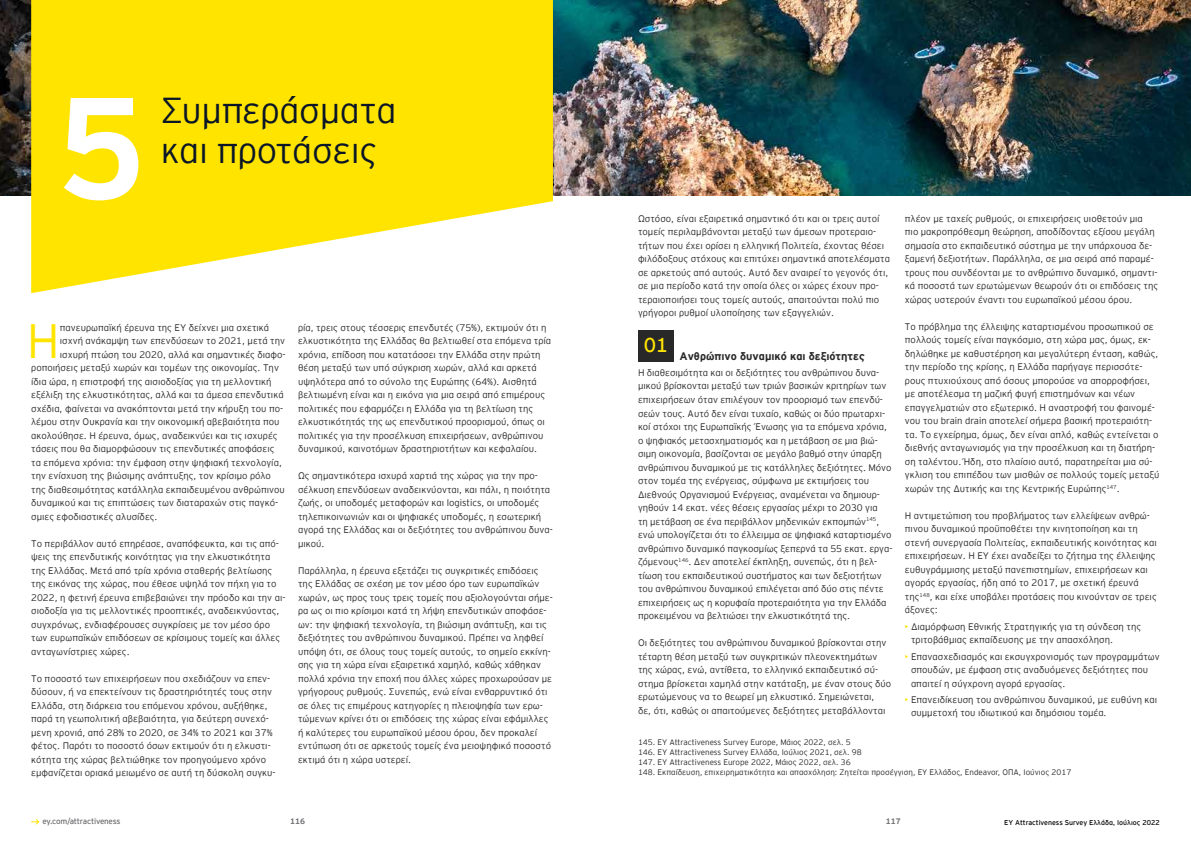
<style>
.page{position:relative;width:1191px;height:842px;background:#fff}
.page>*{position:absolute;margin:0;border:0;box-sizing:border-box;transform-origin:0 0}
.t1{font:700 144px "EY Interstate";color:#fff}
.t2{font:300 48.1px "EY Interstate";color:#ffe400}
.t3{font:300 36px "EY Interstate";letter-spacing:-.01em;color:#0a1627}
.t4{font:20px "EY Interstate";color:#ffe400}
.t5{font:700 11px "EY Interstate";color:#292829}
.t6{font:300 9.5px/13.5px "EY Interstate";color:#292829}
.t7{font:300 8px/10px "EY Interstate";color:#292829}
.t8{font:8px "EY Interstate";letter-spacing:-.025em;color:#6d6e71}
.t9{font:700 8px "EY Interstate";color:#6d6e71}
.t10{font:7px "EY Interstate";color:#000}
.s1{color:#ffe400}
</style>
<div class="page">
<img style="left:0;top:0;width:1191px;height:196px">
<svg style="left:31px;top:0;width:522px;height:293px;fill:#ffe400"></svg>
<svg style="left:31px;top:819px;width:9px;height:6px"></svg>
<div style="left:638px;top:331px;width:36px;height:31px;background:#292829"></div>
<h1 class="t1" style="left:57px;top:44px;width:91px">5</h1>
<h3 class="t3" style="left:161px;top:85px;width:237px">Συμπεράσματα</h3>
<h3 class="t3" style="left:161px;top:125px;width:218px">και προτάσεις</h3>
<h2 class="t2" style="left:27px;top:306px;width:35px">Η</h2>
<p class="t6" style="left:60px;top:320px;width:211px">πανευρωπαϊκή έρευνα της ΕΥ δείχνει μια σχετικά</p>
<p class="t6" style="left:60px;top:333px;width:227px">ισχνή ανάκαμψη των επενδύσεων το 2021, μετά την</p>
<p class="t6" style="left:60px;top:347px;width:227px">ισχυρή πτώση του 2020, αλλά και σημαντικές διαφο-</p>
<p class="t6" style="left:31px;top:360px;width:249px">ροποιήσεις μεταξύ χωρών και τομέων της οικονομίας. Την</p>
<p class="t6" style="left:31px;top:374px;width:242px">ίδια ώρα, η επιστροφή της αισιοδοξίας για τη μελλοντική</p>
<p class="t6" style="left:31px;top:387px;width:254px">εξέλιξη της ελκυστικότητας, αλλά και τα άμεσα επενδυτικά</p>
<p class="t6" style="left:31px;top:401px;width:253px">σχέδια, φαίνεται να ανακόπτονται μετά την κήρυξη του πο-</p>
<p class="t6" style="left:31px;top:414px;width:250px">λέμου στην Ουκρανία και την οικονομική αβεβαιότητα που</p>
<p class="t6" style="left:31px;top:428px;width:248px">ακολούθησε. Η έρευνα, όμως, αναδεικνύει και τις ισχυρές</p>
<p class="t6" style="left:31px;top:441px;width:245px">τάσεις που θα διαμορφώσουν τις επενδυτικές αποφάσεις</p>
<p class="t6" style="left:31px;top:455px;width:252px">τα επόμενα χρόνια: την έμφαση στην ψηφιακή τεχνολογία,</p>
<p class="t6" style="left:31px;top:468px;width:241px">την ενίσχυση της βιώσιμης ανάπτυξης, τον κρίσιμο ρόλο</p>
<p class="t6" style="left:31px;top:482px;width:255px">της διαθεσιμότητας κατάλληλα εκπαιδευμένου ανθρώπινου</p>
<p class="t6" style="left:31px;top:495px;width:248px">δυναμικού και τις επιπτώσεις των διαταραχών στις παγκό-</p>
<p class="t6" style="left:31px;top:509px;width:128px">σμιες εφοδιαστικές αλυσίδες.</p>
<p class="t6" style="left:31px;top:536px;width:256px">Το περιβάλλον αυτό επηρέασε, αναπόφευκτα, και τις από&shy;ψεις της επενδυτικής κοινότητας για την ελκυστικότητα της Ελλάδας. Μετά από τρία χρόνια σταθερής βελτίωσης της εικόνας της χώρας, που έθεσε υψηλά τον πήχη για το 2022, η φετινή έρευνα επιβεβαιώνει την πρόοδο και την αι&shy;σιοδοξία για τις μελλοντικές προοπτικές, αναδεικνύοντας, συγχρόνως, ενδιαφέρουσες συγκρίσεις με τον μέσο όρο των ευρωπαϊκών επιδόσεων σε κρίσιμους τομείς και άλλες ανταγωνίστριες χώρες.</p>
<p class="t6" style="left:31px;top:671px;width:246px">Το ποσοστό των επιχειρήσεων που σχεδιάζουν να επεν&shy;δύσουν, ή να επεκτείνουν τις δραστηριότητές τους στην Ελλάδα, στη διάρκεια του επόμενου χρόνου, αυξήθηκε, παρά τη γεωπολιτική αβεβαιότητα, για δεύτερη συνεχό&shy;μενη χρονιά, από 28% το 2020, σε 34% το 2021 και 37% φέτος. Παρότι το ποσοστό όσων εκτιμούν ότι η ελκυστι&shy;κότητα της χώρας βελτιώθηκε τον προηγούμενο χρόνο εμφανίζεται οριακά μειωμένο σε αυτή τη δύσκολη συγκυ-</p>
<p class="t6" style="left:298px;top:320px;width:255px">ρία, τρεις στους τέσσερις επενδυτές (75%), εκτιμούν ότι η ελκυστικότητα της Ελλάδας θα βελτιωθεί στα επόμενα τρία χρόνια, επίδοση που κατατάσσει την Ελλάδα στην πρώτη θέση μεταξύ των υπό σύγκριση χωρών, αλλά και αρκετά υψηλότερα από το σύνολο της Ευρώπης (64%). Αισθητά βελτιωμένη είναι και η εικόνα για μια σειρά από επιμέρους πολιτικές που εφαρμόζει η Ελλάδα για τη βελτίωση της ελκυστικότητάς της ως επενδυτικού προορισμού, όπως οι πολιτικές για την προσέλκυση επιχειρήσεων, ανθρώπινου δυναμικού, καινοτόμων δραστηριοτήτων και κεφαλαίου.</p>
<p class="t6" style="left:298px;top:468px;width:256px">Ως σημαντικότερα ισχυρά χαρτιά της χώρας για την προ&shy;σέλκυση επενδύσεων αναδεικνύονται, και πάλι, η ποιότητα ζωής, οι υποδομές μεταφορών και logistics, οι υποδομές τηλεπικοινωνιών και οι ψηφιακές υποδομές, η εσωτερική αγορά της Ελλάδας και οι δεξιότητες του ανθρώπινου δυνα&shy;μικού.</p>
<p class="t6" style="left:298px;top:563px;width:256px">Παράλληλα, η έρευνα εξετάζει τις συγκριτικές επιδόσεις της Ελλάδας σε σχέση με τον μέσο όρο των ευρωπαϊκών χωρών, ως προς τους τρεις τομείς που αξιολογούνται σήμε&shy;ρα ως οι πιο κρίσιμοι κατά τη λήψη επενδυτικών αποφάσε&shy;ων: την ψηφιακή τεχνολογία, τη βιώσιμη ανάπτυξη, και τις δεξιότητες του ανθρώπινου δυναμικού. Πρέπει να ληφθεί υπόψη ότι, σε όλους τους τομείς αυτούς, το σημείο εκκίνη&shy;σης για τη χώρα είναι εξαιρετικά χαμηλό, καθώς χάθηκαν πολλά χρόνια την εποχή που άλλες χώρες προχωρούσαν με γρήγορους ρυθμούς. Συνεπώς, ενώ είναι ενθαρρυντικό ότι σε όλες τις επιμέρους κατηγορίες η πλειοψηφία των ερω&shy;τώμενων κρίνει ότι οι επιδόσεις της χώρας είναι εφάμιλλες ή καλύτερες του ευρωπαϊκού μέσου όρου, δεν προκαλεί εντύπωση ότι σε αρκετούς τομείς ένα μειοψηφικό ποσοστό εκτιμά ότι η χώρα υστερεί.</p>
<p class="t6" style="left:638px;top:211px;width:253px">Ωστόσο, είναι εξαιρετικά σημαντικό ότι και οι τρεις αυτοί τομείς περιλαμβάνονται μεταξύ των άμεσων προτεραιο&shy;τήτων που έχει ορίσει η ελληνική Πολιτεία, έχοντας θέσει φιλόδοξους στόχους και επιτύχει σημαντικά αποτελέσματα σε αρκετούς από αυτούς. Αυτό δεν αναιρεί το γεγονός ότι, σε μια περίοδο κατά την οποία όλες οι χώρες έχουν προ&shy;τεραιοποιήσει τους τομείς αυτούς, απαιτούνται πολύ πιο γρήγοροι ρυθμοί υλοποίησης των εξαγγελιών.</p>
<p class="t5" style="left:679px;top:348px;width:187px">Ανθρώπινο δυναμικό και δεξιότητες</p>
<p class="t6" style="left:638px;top:365px;width:256px">Η διαθεσιμότητα και οι δεξιότητες του ανθρώπινου δυνα&shy;μικού βρίσκονται μεταξύ των τριών βασικών κριτηρίων των επιχειρήσεων όταν επιλέγουν τον προορισμό των επενδύ&shy;σεών τους. Αυτό δεν είναι τυχαίο, καθώς οι δύο πρωταρχι&shy;κοί στόχοι της Ευρωπαϊκής Ένωσης για τα επόμενα χρόνια, ο ψηφιακός μετασχηματισμός και η μετάβαση σε μια βιώ&shy;σιμη οικονομία, βασίζονται σε μεγάλο βαθμό στην ύπαρξη ανθρώπινου δυναμικού με τις κατάλληλες δεξιότητες. Μόνο στον τομέα της ενέργειας, σύμφωνα με εκτιμήσεις του Διεθνούς Οργανισμού Ενέργειας, αναμένεται να δημιουρ&shy;γηθούν 14 εκατ. νέες θέσεις εργασίας μέχρι το 2030 για<br>τη μετάβαση σε ένα περιβάλλον μηδενικών εκπομπών<sup>145</sup>, ενώ υπολογίζεται ότι το έλλειμμα σε ψηφιακά καταρτισμένο ανθρώπινο δυναμικό παγκοσμίως ξεπερνά τα 55 εκατ. εργα&shy;ζόμενους<sup>146</sup>. Δεν αποτελεί έκπληξη, συνεπώς, ότι η βελ&shy;τίωση του εκπαιδευτικού συστήματος και των δεξιοτήτων του ανθρώπινου δυναμικού επιλέγεται από δύο στις πέντε επιχειρήσεις ως η κορυφαία προτεραιότητα για την Ελλάδα προκειμένου να βελτιώσει την ελκυστικότητά της.</p>
<p class="t6" style="left:638px;top:635px;width:255px">Οι δεξιότητες του ανθρώπινου δυναμικού βρίσκονται στην τέταρτη θέση μεταξύ των συγκριτικών πλεονεκτημάτων της χώρας, ενώ, αντίθετα, το ελληνικό εκπαιδευτικό σύ&shy;στημα βρίσκεται χαμηλά στην κατάταξη, με έναν στους δύο ερωτώμενους να το θεωρεί μη ελκυστικό. Σημειώνεται,<br>δε, ότι, καθώς οι απαιτούμενες δεξιότητες μεταβάλλονται</p>
<p class="t6" style="left:905px;top:211px;width:255px">πλέον με ταχείς ρυθμούς, οι επιχειρήσεις υιοθετούν μια πιο μακροπρόθεσμη θεώρηση, αποδίδοντας εξίσου μεγάλη σημασία στο εκπαιδευτικό σύστημα με την υπάρχουσα δε&shy;ξαμενή δεξιοτήτων. Παράλληλα, σε μια σειρά από παραμέ&shy;τρους που συνδέονται με το ανθρώπινο δυναμικό, σημαντι&shy;κά ποσοστά των ερωτώμενων θεωρούν ότι οι επιδόσεις της χώρας υστερούν έναντι του ευρωπαϊκού μέσου όρου.</p>
<p class="t6" style="left:905px;top:319px;width:256px">Το πρόβλημα της έλλειψης καταρτισμένου προσωπικού σε πολλούς τομείς είναι παγκόσμιο, στη χώρα μας, όμως, εκ&shy;δηλώθηκε με καθυστέρηση και μεγαλύτερη ένταση, καθώς, την περίοδο της κρίσης, η Ελλάδα παρήγαγε περισσότε&shy;ρους πτυχιούχους από όσους μπορούσε να απορροφήσει, με αποτέλεσμα τη μαζική φυγή επιστημόνων και νέων επαγγελματιών στο εξωτερικό. Η αναστροφή του φαινομέ&shy;νου του brain drain αποτελεί σήμερα βασική προτεραιότη&shy;τα. Το εγχείρημα, όμως, δεν είναι απλό, καθώς εντείνεται ο διεθνής ανταγωνισμός για την προσέλκυση και τη διατήρη&shy;ση ταλέντου. Ήδη, στο πλαίσιο αυτό, παρατηρείται μια σύ&shy;γκλιση του επιπέδου των μισθών σε πολλούς τομείς μεταξύ χωρών της Δυτικής και της Κεντρικής Ευρώπης<sup>147</sup>.</p>
<p class="t6" style="left:905px;top:508px;width:253px">Η αντιμετώπιση του προβλήματος των ελλείψεων ανθρώ&shy;πινου δυναμικού προϋποθέτει την κινητοποίηση και τη στενή συνεργασία Πολιτείας, εκπαιδευτικής κοινότητας και επιχειρήσεων. Η ΕΥ έχει αναδείξει το ζήτημα της έλλειψης ευθυγράμμισης μεταξύ πανεπιστημίων, επιχειρήσεων και αγοράς εργασίας, ήδη από το 2017, με σχετική έρευνά της<sup>148</sup>, και είχε υποβάλει προτάσεις που κινούνταν σε τρεις άξονες:</p>
<p class="t6" style="left:911px;top:619px;width:232px;text-indent:-6px"><span class="s1">•</span> Διαμόρφωση Εθνικής Στρατηγικής για τη σύνδεση της τριτοβάθμιας εκπαίδευσης με την απασχόληση.</p>
<p class="t6" style="left:911px;top:649px;width:250px;text-indent:-6px"><span class="s1">•</span> Επανασχεδιασμός και εκσυγχρονισμός των προγραμμάτων σπουδών, με έμφαση στις αναδυόμενες δεξιότητες που απαιτεί η σύγχρονη αγορά εργασίας.</p>
<p class="t6" style="left:911px;top:692px;width:248px;text-indent:-6px"><span class="s1">•</span> Επανειδίκευση του ανθρώπινου δυναμικού, με ευθύνη και συμμετοχή του ιδιωτικού και δημόσιου τομέα.</p>
<p class="t7" style="left:638px;top:737px;width:435px">145. EY Attractiveness Survey Europe, Μάιος 2022, σελ. 5<br>146. EY Attractiveness Survey Ελλάδα, Ιούλιος 2021, σελ. 98<br>147. EY Attractiveness Europe 2022, Μάιος 2022, σελ. 36<br>148. Εκπαίδευση, επιχειρηματικότητα και απασχόληση: Ζητείται προσέγγιση, EY Ελλάδος, Endeavor, ΟΠΑ, Ιούνιος 2017</p>
<h3 class="t4" style="left:643px;top:331px;width:26px">01</h3>
<p class="t8" style="left:42px;top:815px;width:80px">ey.com/attractiveness</p>
<p class="t9" style="left:290px;top:816px;width:16px">116</p>
<p class="t9" style="left:885px;top:816px;width:16px">117</p>
<p class="t10" style="left:1004px;top:817px;width:157px">EY Attractiveness Survey Ελλάδα, Ιούλιος 2022</p>
</div>
